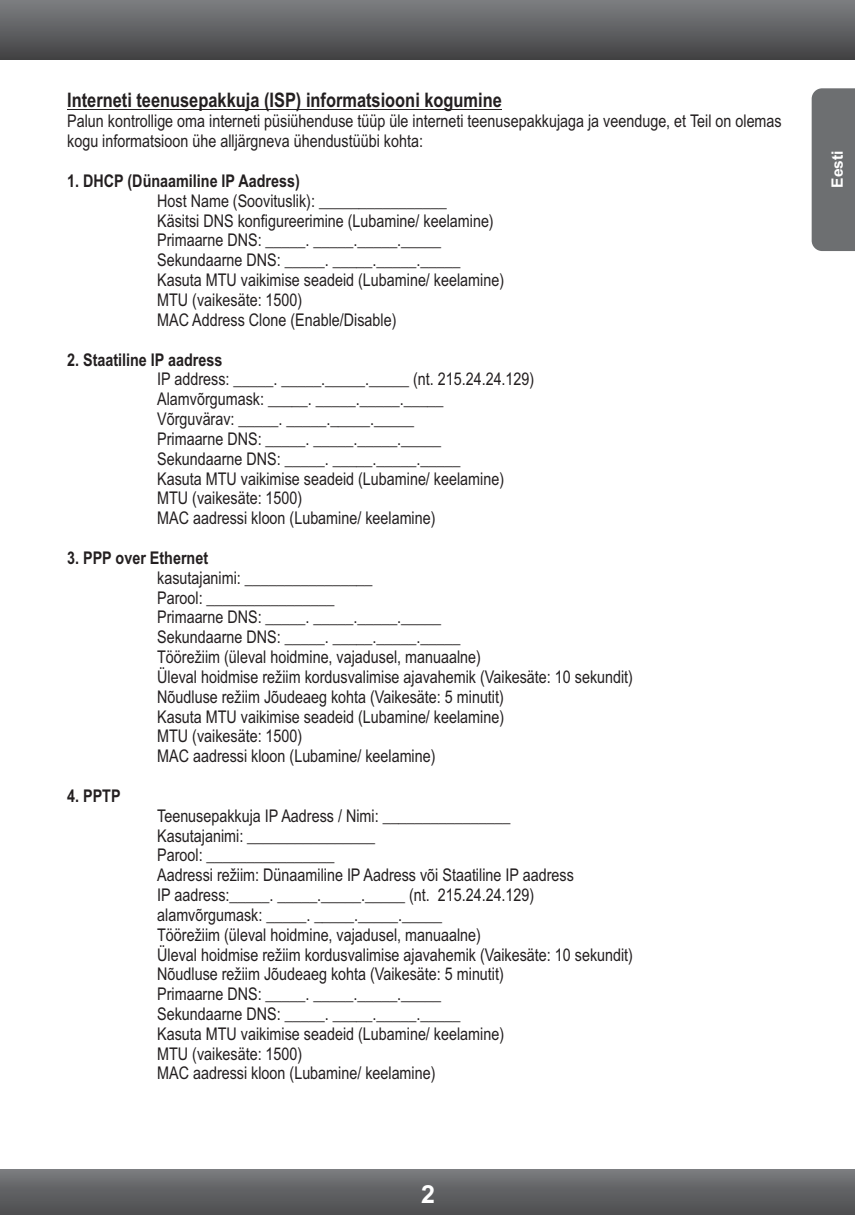
<style>
.page{position:relative;width:855px;height:1215px;background:#fff}
.page>*{position:absolute;margin:0;border:0;box-sizing:border-box;transform-origin:0 0}
.t1{font:700 25px "Arial";color:#fff}
.t2{font:700 20px "Arial Narrow";color:#231f20}
.t3{font:17.5px/19.8px "Arial Narrow";color:#231f20}
.t4{font:700 17.5px "Arial Narrow";color:#231f20}
.t5{font:700 15.5px "Arial";color:#fff}
</style>
<div class="page">
<div style="left:0;top:0;width:855px;height:59px;background:linear-gradient(to bottom,#7d7f82,#434244)"></div>
<div style="left:0;top:1170px;width:855px;height:45px;background:linear-gradient(to bottom,#77797c,#4b4c4e)"></div>
<div style="left:812px;top:88px;width:43px;height:163px;background:#6d6f71"></div>
<hr style="left:67px;top:109px;width:435px;height:1px;background:#231f20">
<p class="t2" style="left:67px;top:92px;width:436px">Interneti teenusepakkuja (ISP) informatsiooni kogumine</p>
<p class="t3" style="left:67px;top:113px;width:716px">Palun kontrollige oma interneti püsiühenduse tüüp üle interneti teenusepakkujaga ja veenduge, et Teil on olemas kogu informatsioon ühe alljärgneva ühendustüübi kohta:</p>
<p class="t4" style="left:67px;top:174px;width:234px">1. DHCP (Dünaamiline IP Aadress)</p>
<p class="t3" style="left:157px;top:192px;width:348px">Host Name (Soovituslik): ________________<br>Käsitsi DNS konfigureerimine (Lubamine/ keelamine)<br>Primaarne DNS: _____. _____._____._____ Sekundaarne DNS: _____. _____._____._____ Kasuta MTU vaikimise seadeid (Lubamine/ keelamine)<br>MTU (vaikesäte: 1500)<br>MAC Address Clone (Enable/Disable)</p>
<p class="t4" style="left:67px;top:353px;width:157px">2. Staatiline IP aadress</p>
<p class="t3" style="left:157px;top:371px;width:379px">IP address: _____. _____._____._____ (nt. 215.24.24.129)<br>Alamvõrgumask: _____. _____._____._____<br>Võrguvärav: _____. _____._____._____<br>Primaarne DNS: _____. _____._____._____<br>Sekundaarne DNS: _____. _____._____._____<br>Kasuta MTU vaikimise seadeid (Lubamine/ keelamine)<br>MTU (vaikesäte: 1500)<br>MAC aadressi kloon (Lubamine/ keelamine)</p>
<p class="t4" style="left:67px;top:551px;width:142px">3. PPP over Ethernet</p>
<p class="t3" style="left:157px;top:569px;width:477px">kasutajanimi: ________________<br>Parool: ________________<br>Primaarne DNS: _____. _____._____._____<br>Sekundaarne DNS: _____. _____._____._____<br>Töörežiim (üleval hoidmine, vajadusel, manuaalne)<br>Üleval hoidmise režiim kordusvalimise ajavahemik (Vaikesäte: 10 sekundit)<br>Nõudluse režiim Jõudeaeg kohta (Vaikesäte: 5 minutit)<br>Kasuta MTU vaikimise seadeid (Lubamine/ keelamine)<br>MTU (vaikesäte: 1500)<br>MAC aadressi kloon (Lubamine/ keelamine)</p>
<p class="t4" style="left:67px;top:789px;width:55px">4. PPTP</p>
<p class="t3" style="left:157px;top:807px;width:477px">Teenusepakkuja IP Aadress / Nimi: ________________<br>Kasutajanimi: ________________<br>Parool: ________________<br>Aadressi režiim: Dünaamiline IP Aadress või Staatiline IP aadress<br>IP aadress:_____. _____._____._____ (nt. 215.24.24.129) alamvõrgumask: _____. _____._____._____<br>Töörežiim (üleval hoidmine, vajadusel, manuaalne)<br>Üleval hoidmise režiim kordusvalimise ajavahemik (Vaikesäte: 10 sekundit)<br>Nõudluse režiim Jõudeaeg kohta (Vaikesäte: 5 minutit)<br>Primaarne DNS: _____. _____._____._____<br>Sekundaarne DNS: _____. _____._____._____<br>Kasuta MTU vaikimise seadeid (Lubamine/ keelamine)<br>MTU (vaikesäte: 1500)<br>MAC aadressi kloon (Lubamine/ keelamine)</p>
<h1 class="t1" style="left:421px;top:1185px;width:15px">2</h1>
<p class="t5" style="left:832px;top:188px;width:39px;rotate:-90deg">Eesti</p>
</div>
